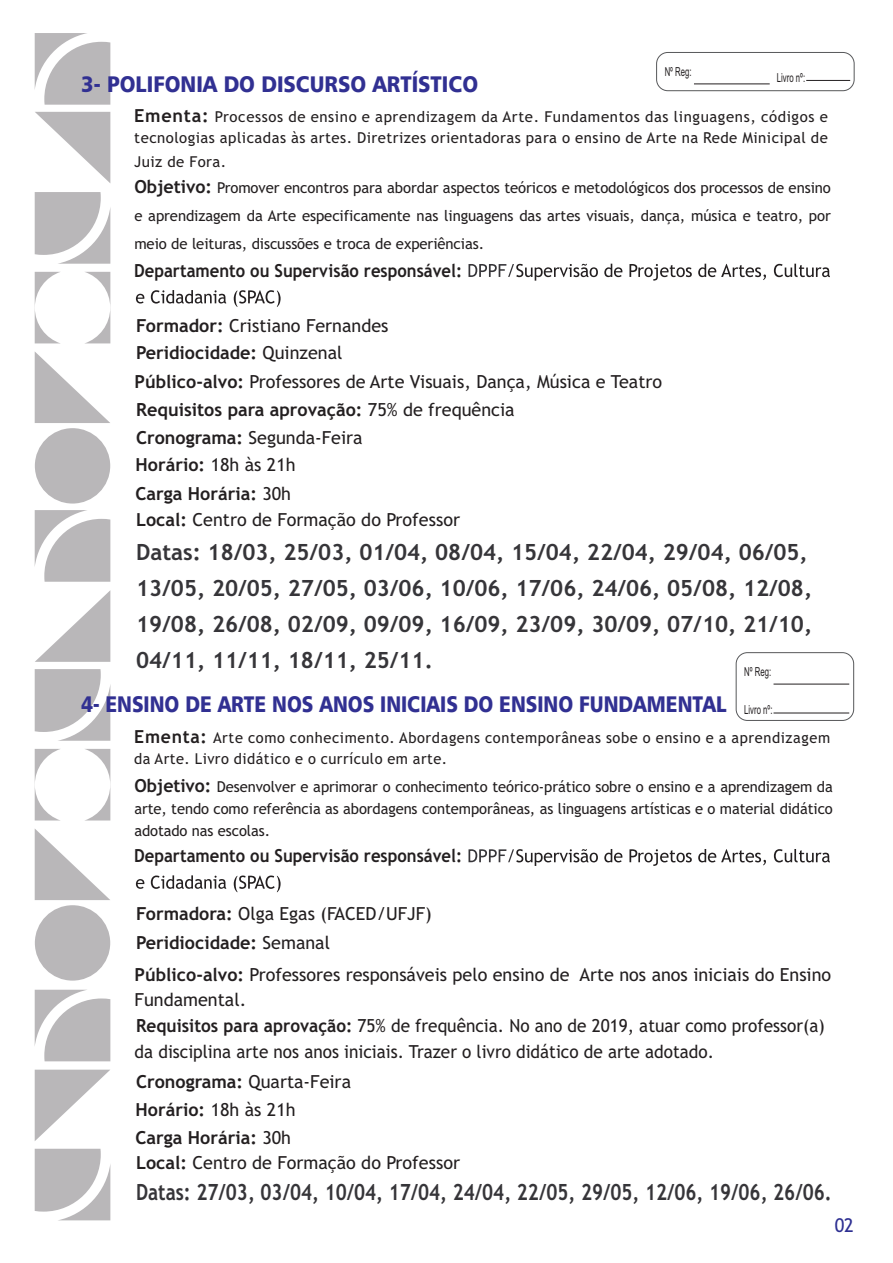
<style>
.page{position:relative;width:893px;height:1263px;background:#fff}
.page>*{position:absolute;margin:0;border:0;box-sizing:border-box;transform-origin:0 0}
.t1{font:22.5px "Humanist 777 BT Black B";color:#313092;scale:.86 1}
.t2{font:22.5px "Humanist 777 BT Black B";color:#313092;scale:.91 1}
.t3{font:700 22.35px/36px "Trebuchet MS";color:#363539}
.t4{font:700 22.35px "Trebuchet MS";color:#363539;scale:.84 1}
.t5{font:19.05px "Trebuchet MS";color:#2e3092;scale:.96 1}
.t6{font:18px/28.2px "Trebuchet MS";color:#231f20}
.t7{font:700 18px/28px "Trebuchet MS";color:#231f20}
.t8{font:18px "Trebuchet MS";color:#231f20;scale:.96 1}
.t9{font:700 18px "Trebuchet MS";color:#231f20;scale:.92 1}
.t10{font:15px/21px "Trebuchet MS";letter-spacing:.03em;color:#231f20}
.t11{font:15px/26.2px "Trebuchet MS";letter-spacing:-.005em;color:#231f20}
.t12{font:12.45px "Arial";color:#231f20;scale:.63 1}
.s1{font-weight:700;font-size:18px}
.s2{font-weight:700}
.s3{font-weight:400}
</style>
<div class="page">
<svg style="left:136px;top:264px;width:694px;height:43px"></svg>
<svg style="left:35px;top:33px;width:75px;height:72px"></svg>
<svg style="left:35px;top:272px;width:75px;height:71px"></svg>
<svg style="left:35px;top:352px;width:75px;height:71px"></svg>
<svg style="left:35px;top:192px;width:75px;height:72px"></svg>
<div style="left:35px;top:428px;width:75px;height:75px;background:#b9b7b9;border-radius:50%"></div>
<svg style="left:35px;top:510px;width:75px;height:72px"></svg>
<svg style="left:35px;top:749px;width:75px;height:71px"></svg>
<svg style="left:35px;top:829px;width:75px;height:71px"></svg>
<svg style="left:35px;top:669px;width:75px;height:72px"></svg>
<div style="left:35px;top:905px;width:75px;height:75px;background:#b9b7b9;border-radius:50%"></div>
<svg style="left:35px;top:990px;width:75px;height:71px"></svg>
<svg style="left:35px;top:1149px;width:75px;height:71px"></svg>
<svg style="left:35px;top:112px;width:75px;height:71px"></svg>
<svg style="left:35px;top:591px;width:75px;height:71px"></svg>
<svg style="left:35px;top:1070px;width:75px;height:71px"></svg>
<div style="left:656px;top:52px;width:199px;height:39px;border:1px solid #57585a;border-radius:11px"></div>
<hr style="left:694px;top:84px;width:76px;height:1px;background:#231f20">
<hr style="left:806px;top:80px;width:44px;height:1px;background:#231f20">
<svg style="left:136px;top:849px;width:694px;height:43px"></svg>
<div style="left:736px;top:652px;width:118px;height:69px;border:1px solid #57585a;border-radius:11px"></div>
<hr style="left:773px;top:684px;width:76px;height:1px;background:#231f20">
<hr style="left:773px;top:713px;width:76px;height:1px;background:#231f20">
<h1 class="t2" style="left:81px;top:74px;width:438px">3- POLIFONIA DO DISCURSO ARTÍSTICO</h1>
<p class="t12" style="left:665px;top:67px;width:44px">Nº Reg:</p>
<p class="t12" style="left:777px;top:72px;width:46px">Livro nº:</p>
<p class="t10" style="left:134px;top:107px;width:695px"><span class="s1">Ementa:</span> Processos de ensino e aprendizagem da Arte. Fundamentos das linguagens, códigos e tecnologias aplicadas às artes. Diretrizes orientadoras para o ensino de Arte na Rede Minicipal de</p>
<p class="t11" style="left:134px;top:150px;width:698px">Juiz de Fora.<br><span class="s1">Objetivo:</span> Promover encontros para abordar aspectos teóricos e metodológicos dos processos de ensino</p>
<p class="t11" style="left:134px;top:203px;width:698px;line-height:27.8px">e aprendizagem da Arte especificamente nas linguagens das artes visuais, dança, música e teatro, por meio de leituras, discussões e troca de experiências.</p>
<p class="t9" style="left:134px;top:264px;width:358px">Departamento ou Supervisão responsável:</p>
<p class="t6" style="left:136px;top:313px;width:254px"><span class="s2">Formador:</span> Cristiano Fernandes</p>
<p class="t7" style="left:136px;top:340px;width:208px">Peridiocidade: <span class="s3">Quinzenal</span></p>
<p class="t6" style="left:135px;top:369px;width:529px"><span class="s2">Público-alvo:</span> Professores de Arte Visuais, Dança, Música e Teatro<br><span class="s2">Requisitos para aprovação:</span> 75% de frequência</p>
<p class="t7" style="left:136px;top:425px;width:229px">Cronograma: <span class="s3">Segunda-Feira<br></span>Horário: <span class="s3">18h às 21h<br></span>Carga Horária: <span class="s3">30h</span></p>
<p class="t6" style="left:136px;top:507px;width:325px"><span class="s2">Local:</span> Centro de Formação do Professor</p>
<h2 class="t3" style="left:136px;top:536px;width:677px">Datas: 18/03, 25/03, 01/04, 08/04, 15/04, 22/04, 29/04, 06/05, 13/05, 20/05, 27/05, 03/06, 10/06, 17/06, 24/06, 05/08, 12/08, 19/08, 26/08, 02/09, 09/09, 16/09, 23/09, 30/09, 07/10, 21/10, 04/11, 11/11, 18/11, 25/11.</h2>
<p class="t12" style="left:744px;top:667px;width:44px">Nº Reg:</p>
<p class="t12" style="left:744px;top:705px;width:46px">Livro nº:</p>
<h1 class="t1" style="left:81px;top:695px;width:752px">4- ENSINO DE ARTE NOS ANOS INICIAIS DO ENSINO FUNDAMENTAL</h1>
<p class="t10" style="left:134px;top:728px;width:697px"><span class="s1">Ementa:</span> Arte como conhecimento. Abordagens contemporâneas sobe o ensino e a aprendizagem da Arte. Livro didático e o currículo em arte.</p>
<p class="t10" style="left:134px;top:777px;width:700px;line-height:21.8px;text-align:justify"><span class="s1">Objetivo:</span> Desenvolver e aprimorar o conhecimento teórico-prático sobre o ensino e a aprendizagem da arte, tendo como referência as abordagens contemporâneas, as linguagens artísticas e o material didático adotado nas escolas.</p>
<p class="t9" style="left:134px;top:849px;width:358px">Departamento ou Supervisão responsável:</p>
<p class="t6" style="left:136px;top:901px;width:297px"><span class="s2">Formadora:</span> Olga Egas (FACED/UFJF)</p>
<p class="t7" style="left:136px;top:930px;width:196px">Peridiocidade: <span class="s3">Semanal</span></p>
<p class="t6" style="left:135px;top:962px;width:698px"><span class="s2">Público-alvo:</span> Professores responsáveis pelo ensino de Arte nos anos iniciais do Ensino</p>
<p class="t8" style="left:136px;top:1019px;width:719px"><span class="s2">Requisitos para aprovação:</span> 75% de frequência. No ano de 2019, atuar como professor(a)</p>
<p class="t6" style="left:135px;top:987px;width:113px">Fundamental.</p>
<p class="t8" style="left:135px;top:1045px;width:605px">da disciplina arte nos anos iniciais. Trazer o livro didático de arte adotado.</p>
<p class="t7" style="left:136px;top:1069px;width:217px">Cronograma: <span class="s3">Quarta-Feira<br></span>Horário: <span class="s3">18h às 21h<br></span>Carga Horária: <span class="s3">30h</span></p>
<p class="t6" style="left:136px;top:1150px;width:325px"><span class="s2">Local:</span> Centro de Formação do Professor</p>
<h2 class="t4" style="left:136px;top:1184px;width:829px">Datas: 27/03, 03/04, 10/04, 17/04, 24/04, 22/05, 29/05, 12/06, 19/06, 26/06.</h2>
<p class="t5" style="left:835px;top:1218px;width:22px">02</p>
</div>
